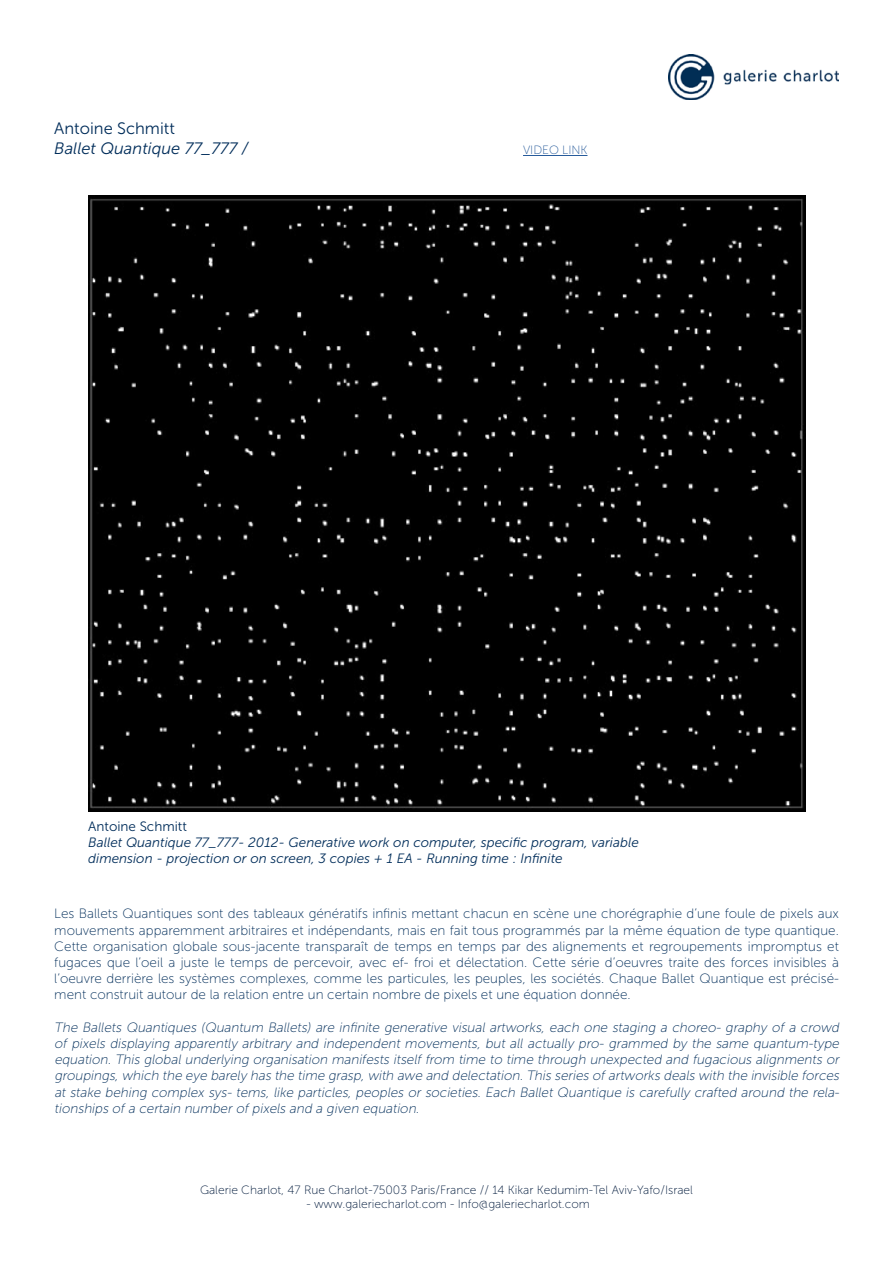
<style>
.page{position:relative;width:893px;height:1263px;background:#fff}
.page>*{position:absolute;margin:0;border:0;box-sizing:border-box;transform-origin:0 0}
.t1{font:italic 16.5px "Museo Sans 300";color:#002d5a}
.t2{font:16.5px "Museo Sans 300";color:#002d5a}
.t3{font:13.5px/16.2px "Museo Sans 100";color:#002d5a}
.t4{font:italic 13.5px/16.2px "Museo Sans 100";color:#002d5a;text-align:justify}
.t5{font:italic 13.5px/16.2px "Museo Sans 300";color:#002d5a}
.t6{font:13.5px "Museo Sans 300";color:#002d5a}
.t7{font:12px "Museo Sans 100";color:#001a3c}
.t8{font:12px "Museo Sans 100";color:#275b9b}
</style>
<div class="page">
<img style="left:668px;top:54px;width:171px;height:46px">
<div style="left:88px;top:195px;width:717px;height:616px;background:#000"></div>
<hr style="left:523px;top:155px;width:64px;height:1px;background:#275b9b">
<p class="t2" style="left:54px;top:120px;width:122px">Antoine Schmitt</p>
<p class="t1" style="left:54px;top:140px;width:196px">Ballet Quantique 77_777 /</p>
<p class="t8" style="left:523px;top:144px;width:66px">VIDEO LINK</p>
<p class="t6" style="left:88px;top:819px;width:100px">Antoine Schmitt</p>
<p class="t5" style="left:88px;top:834px;width:552px">Ballet Quantique 77_777- 2012- Generative work on computer, specific program, variable dimension - projection or on screen, 3 copies + 1 EA - Running time : Infinite</p>
<p class="t3" style="left:54px;top:906px;width:786px">Les Ballets Quantiques sont des tableaux génératifs infinis mettant chacun en scène une chorégraphie d’une foule de pixels aux mouvements apparemment arbitraires et indépendants, mais en fait tous programmés par la même équation de type quantique.<br>Cette organisation globale sous-jacente transparaît de temps en temps par des alignements et regroupements impromptus et fugaces que l’oeil a juste le temps de percevoir, avec ef- froi et délectation. Cette série d’oeuvres traite des forces invisibles à l’oeuvre derrière les systèmes complexes, comme les particules, les peuples, les sociétés. Chaque Ballet Quantique est précisé&shy;ment construit autour de la relation entre un certain nombre de pixels et une équation donnée.</p>
<p class="t4" style="left:54px;top:1019px;width:789px">The Ballets Quantiques (Quantum Ballets) are infinite generative visual artworks, each one staging a choreo- graphy of a crowd of pixels displaying apparently arbitrary and independent movements, but all actually pro- grammed by the same quantum-type equation. This global underlying organisation manifests itself from time to time through unexpected and fugacious alignments or groupings, which the eye barely has the time grasp, with awe and delectation. This series of artworks deals with the invisible forces at stake behing complex sys- tems, like particles, peoples or societies. Each Ballet Quantique is carefully crafted around the rela&shy;tionships of a certain number of pixels and a given equation.</p>
<p class="t7" style="left:200px;top:1183px;width:494px">Galerie Charlot, 47 Rue Charlot-75003 Paris/France // 14 Kikar Kedumim-Tel Aviv-Yafo/Israel</p>
<p class="t7" style="left:306px;top:1198px;width:285px">- www.galeriecharlot.com - Info@galeriecharlot.com</p>
</div>
